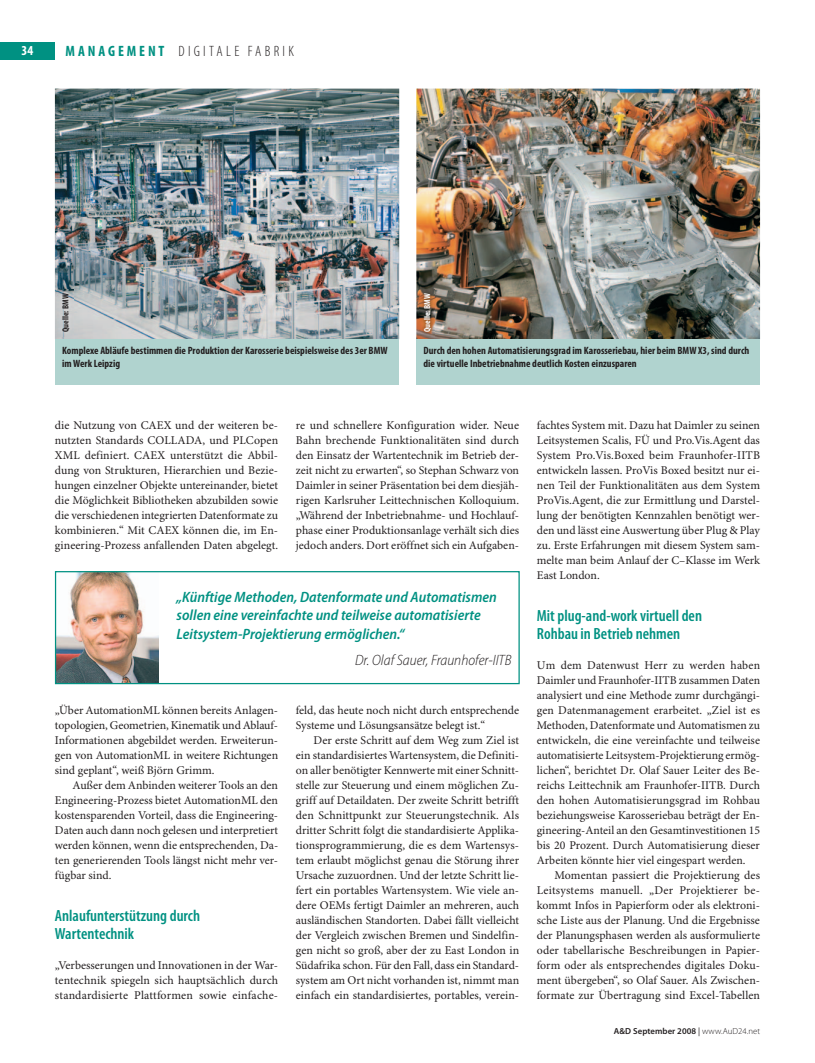
<style>
.page{position:relative;width:815px;height:1063px;background:#fff}
.page>*{position:absolute;margin:0;border:0;box-sizing:border-box;transform-origin:0 0}
.t1{font:600 condensed 16.25px/17.5px "Myriad Pro";color:#009182}
.t2{font:italic 600 semi-condensed 15px/18.8px "Myriad Pro";color:#009182}
.t3{font:italic 300 semi-condensed 15px "Myriad Pro";color:#231f20}
.t4{font:300 condensed 15px "Myriad Pro";letter-spacing:.22em;color:#231f20}
.t5{font:700 condensed 13.75px "Myriad Pro";color:#fff}
.t6{font:11.88px/15px "Minion Pro";color:#231f20;text-align:justify}
.t7{font:700 condensed 10.62px/12.5px "Myriad Pro";color:#231f20}
.t8{font:600 8.75px "Myriad Pro";letter-spacing:.005em;color:#231f20}
.t9{font:700 condensed 8.75px "Myriad Pro";color:#231f20}
.t10{font:700 condensed 8.75px "Myriad Pro";color:#fff}
.s1{font-weight:700;color:#009182}
.s2{font-weight:400}
.s3{font-weight:300}
</style>
<div class="page">
<div style="left:0;top:43px;width:55px;height:17px;background:#009182"></div>
<img style="left:55px;top:89px;width:344px;height:250px">
<div style="left:55px;top:339px;width:344px;height:45px;background:#b0d3cf"></div>
<img style="left:416px;top:89px;width:344px;height:250px">
<div style="left:416px;top:339px;width:344px;height:45px;background:#b0d3cf"></div>
<img style="left:419px;top:289px;width:16px;height:47px">
<img style="left:58px;top:289px;width:15px;height:47px">
<img style="left:57px;top:573px;width:101px;height:109px">
<div style="left:55px;top:571px;width:465px;height:113px;border:1px solid #009182"></div>
<p class="t5" style="left:22px;top:45px;width:13px">34</p>
<p class="t4" style="left:66px;top:46px;width:230px"><span class="s1">MANAGEMENT</span> DIGITALE FABRIK</p>
<p class="t9" style="left:62px;top:332px;width:40px;rotate:-90deg">Quelle: BMW</p>
<p class="t10" style="left:424px;top:332px;width:40px;rotate:-90deg">Quelle: BMW</p>
<p class="t7" style="left:62px;top:345px;width:327px">Komplexe Abläufe bestimmen die Produktion der Karosserie beispielsweise des 3er BMW im Werk Leipzig</p>
<p class="t7" style="left:423px;top:345px;width:327px">Durch den hohen Automatisierungsgrad im Karosseriebau, hier beim BMW X3, sind durch die virtuelle Inbetriebnahme deutlich Kosten einzusparen</p>
<p class="t6" style="left:55px;top:419px;width:225px">die Nutzung von CAEX und der weiteren be&shy;nutzten Standards COLLADA, und PLCopen XML definiert. CAEX unterstützt die Abbil&shy;dung von Strukturen, Hierarchien und Bezie&shy;hungen einzelner Objekte untereinander, bietet die Möglichkeit Bibliotheken abzubilden sowie die verschiedenen integrierten Datenformate zu kombinieren.“ Mit CAEX können die, im En&shy;gineering-Prozess anfallenden Daten abgelegt.</p>
<p class="t6" style="left:296px;top:419px;width:225px">re und schnellere Konfiguration wider. Neue Bahn brechende Funktionalitäten sind durch den Einsatz der Wartentechnik im Betrieb der&shy;zeit nicht zu erwarten“, so Stephan Schwarz von Daimler in seiner Präsentation bei dem diesjäh&shy;rigen Karlsruher Leittechnischen Kolloquium. „Während der Inbetriebnahme- und Hochlauf&shy;phase einer Produktionsanlage verhält sich dies jedoch anders. Dort eröffnet sich ein Aufgaben-</p>
<p class="t2" style="left:177px;top:588px;width:322px">„Künftige Methoden, Datenformate und Automatismen sollen eine vereinfachte und teilweise automatisierte<br>Leitsystem-Projektierung ermöglichen.“</p>
<p class="t3" style="left:355px;top:654px;width:158px">Dr. Olaf Sauer, Fraunhofer-IITB</p>
<p class="t6" style="left:55px;top:704px;width:225px">„Über AutomationML können bereits Anlagen&shy;topologien, Geometrien, Kinematik und Ablauf-Informationen abgebildet werden. Erweiterun&shy;gen von AutomationML in weitere Richtungen sind geplant“, weiß Björn Grimm.</p>
<p class="t6" style="left:55px;top:779px;width:225px;text-indent:18px">Außer dem Anbinden weiterer Tools an den Engineering-Prozess bietet AutomationML den kostensparenden Vorteil, dass die Engineering-Daten auch dann noch gelesen und interpretiert werden können, wenn die entsprechenden, Da&shy;ten generierenden Tools längst nicht mehr ver&shy;fügbar sind.</p>
<h1 class="t1" style="left:55px;top:908px;width:147px">Anlaufunterstützung durch<br>Wartentechnik</h1>
<p class="t6" style="left:55px;top:959px;width:225px">„Verbesserungen und Innovationen in der War&shy;tentechnik spiegeln sich hauptsächlich durch standardisierte Plattformen sowie einfache-</p>
<p class="t6" style="left:296px;top:704px;width:225px">feld, das heute noch nicht durch entsprechende<br>Systeme und Lösungsansätze belegt ist.“</p>
<p class="t6" style="left:296px;top:734px;width:225px;text-indent:18px">Der erste Schritt auf dem Weg zum Ziel ist ein standardisiertes Wartensystem, die Definiti&shy;on aller benötigter Kennwerte mit einer Schnitt&shy;stelle zur Steuerung und einem möglichen Zu&shy;griff auf Detaildaten. Der zweite Schritt betrifft den Schnittpunkt zur Steuerungstechnik. Als dritter Schritt folgt die standardisierte Applika&shy;tionsprogrammierung, die es dem Wartensys&shy;tem erlaubt möglichst genau die Störung ihrer Ursache zuzuordnen. Und der letzte Schritt lie&shy;fert ein portables Wartensystem. Wie viele an&shy;dere OEMs fertigt Daimler an mehreren, auch ausländischen Standorten. Dabei fällt vielleicht der Vergleich zwischen Bremen und Sindelfin&shy;gen nicht so groß, aber der zu East London in Südafrika schon. Für den Fall, dass ein Standard&shy;system am Ort nicht vorhanden ist, nimmt man einfach ein standardisiertes, portables, verein-</p>
<p class="t6" style="left:537px;top:419px;width:225px">fachtes System mit. Dazu hat Daimler zu seinen Leitsystemen Scalis, FÜ und Pro.Vis.Agent das System Pro.Vis.Boxed beim Fraunhofer-IITB entwickeln lassen. ProVis Boxed besitzt nur ei&shy;nen Teil der Funktionalitäten aus dem System ProVis.Agent, die zur Ermittlung und Darstel&shy;lung der benötigten Kennzahlen benötigt wer&shy;den und lässt eine Auswertung über Plug &amp; Play zu. Erste Erfahrungen mit diesem System sam&shy;melte man beim Anlauf der C–Klasse im Werk East London.</p>
<h1 class="t1" style="left:537px;top:608px;width:167px">Mit plug-and-work virtuell den<br>Rohbau in Betrieb nehmen</h1>
<p class="t6" style="left:537px;top:659px;width:225px">Um dem Datenwust Herr zu werden haben Daimler und Fraunhofer-IITB zusammen Daten analysiert und eine Methode zumr durchgängi&shy;gen Datenmanagement erarbeitet. „Ziel ist es Methoden, Datenformate und Automatismen zu entwickeln, die eine vereinfachte und teilweise automatisierte Leitsystem-Projektierung ermög&shy;lichen“, berichtet Dr. Olaf Sauer Leiter des Be&shy;reichs Leittechnik am Fraunhofer-IITB. Durch den hohen Automatisierungsgrad im Rohbau beziehungsweise Karosseriebau beträgt der En&shy;gineering-Anteil an den Gesamtinvestitionen 15 bis 20 Prozent. Durch Automatisierung dieser Arbeiten könnte hier viel eingespart werden.</p>
<p class="t6" style="left:537px;top:869px;width:225px;text-indent:18px">Momentan passiert die Projektierung des Leitsystems manuell. „Der Projektierer be&shy;kommt Infos in Papierform oder als elektroni&shy;sche Liste aus der Planung. Und die Ergebnisse der Planungsphasen werden als ausformulierte oder tabellarische Beschreibungen in Papier&shy;form oder als entsprechendes digitales Doku&shy;ment übergeben“, so Olaf Sauer. Als Zwischen&shy;formate zur Übertragung sind Excel-Tabellen</p>
<p class="t8" style="left:614px;top:1028px;width:148px">A&amp;D September 2008 <span class="s2">|</span> <span class="s3">www.AuD24.net</span></p>
</div>
